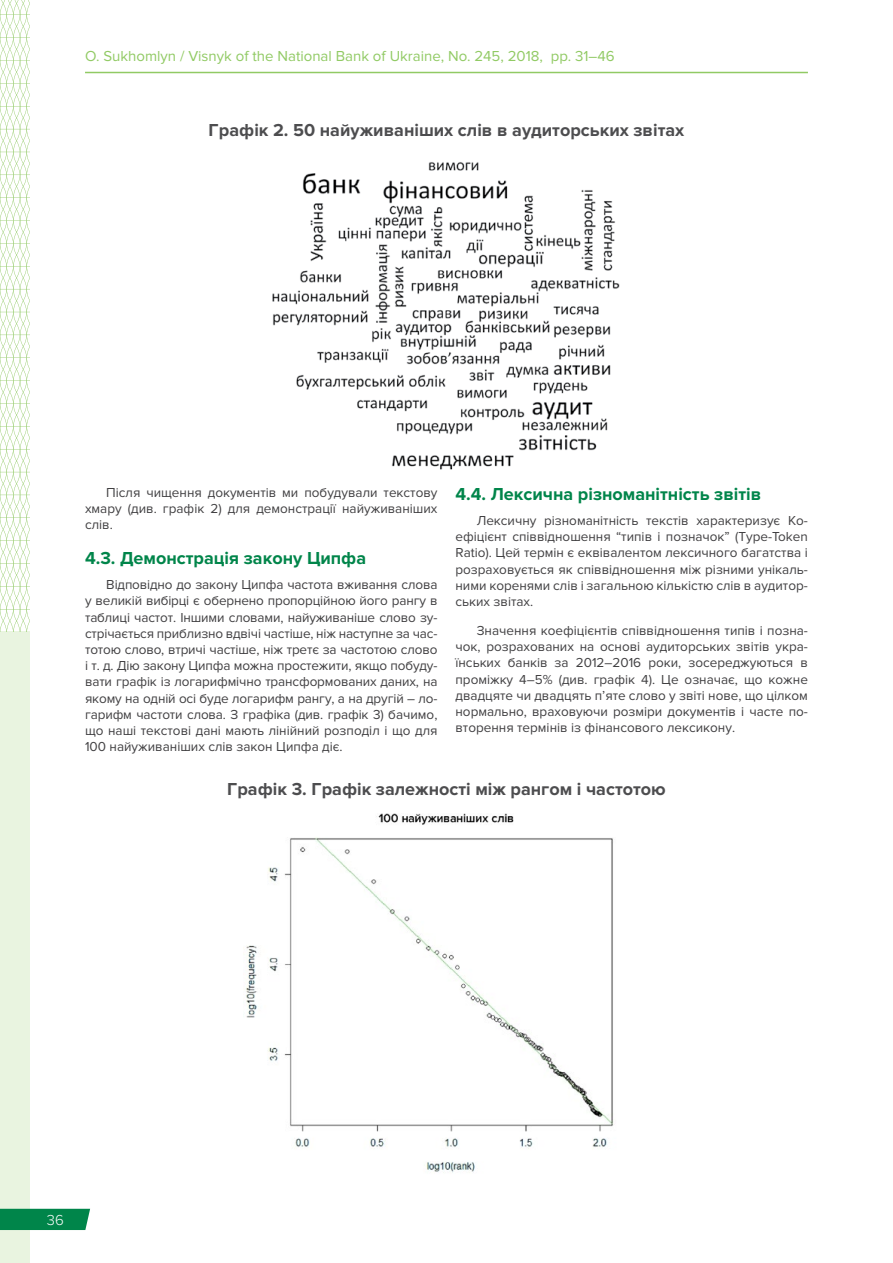
<style>
.page{position:relative;width:893px;height:1263px;background:#fff}
.page>*{position:absolute;margin:0;border:0;box-sizing:border-box;transform-origin:0 0}
.t1{font:700 18px "Proxima Nova";color:#4d4d4f}
.t2{font:700 18px "Proxima Nova";color:#00854a}
.t3{font:15px "Proxima Nova";color:#91ca64}
.t4{font:300 15px "Proxima Nova";color:#fff}
.t5{font:13.5px/16.2px "Proxima Nova";color:#414042;text-align:justify}
</style>
<div class="page">
<svg style="left:0;top:0;width:30px;height:631px"></svg>
<div style="left:0;top:631px;width:30px;height:632px;background:#e9f4e0"></div>
<div style="left:0;top:1209px;width:90px;height:21px;background:#00854a"></div>
<hr style="left:85px;top:72px;width:723px;height:1px;background:#91ca64">
<img style="left:272px;top:162px;width:348px;height:307px">
<img style="left:246px;top:813px;width:368px;height:360px">
<p class="t3" style="left:85px;top:48px;width:531px">O. Sukhomlyn / Visnyk of the National Bank of Ukraine, No. 245, 2018, pp. 31–46</p>
<h1 class="t1" style="left:209px;top:119px;width:477px">Графік 2. 50 найуживаніших слів в аудиторських звітах</h1>
<p class="t5" style="left:85px;top:484px;width:354px;text-indent:21px">Після чищення документів ми побудували текстову хмару (див. графік 2) для демонстрації найуживаніших слів.</p>
<h1 class="t2" style="left:85px;top:548px;width:283px">4.3. Демонстрація закону Ципфа</h1>
<p class="t5" style="left:85px;top:577px;width:354px;text-indent:21px">Відповідно до закону Ципфа частота вживання слова у великій вибірці є обернено пропорційною його рангу в таблиці частот. Іншими словами, найуживаніше слово зу&shy;стрічається приблизно вдвічі частіше, ніж наступне за час&shy;тотою слово, втричі частіше, ніж третє за частотою слово і т. д. Дію закону Ципфа можна простежити, якщо побуду&shy;вати графік із логарифмічно трансформованих даних, на якому на одній осі буде логарифм рангу, а на другій – ло&shy;гарифм частоти слова. З графіка (див. графік 3) бачимо, що наші текстові дані мають лінійний розподіл і що для 100 найуживаніших слів закон Ципфа діє.</p>
<h1 class="t2" style="left:455px;top:484px;width:307px">4.4. Лексична різноманітність звітів</h1>
<p class="t5" style="left:455px;top:513px;width:354px;text-indent:21px">Лексичну різноманітність текстів характеризує Ко&shy;ефіцієнт співвідношення “типів і позначок” (Type-Token Ratio). Цей термін є еквівалентом лексичного багатства і розраховується як співвідношення між різними унікаль&shy;ними коренями слів і загальною кількістю слів в аудитор&shy;ських звітах.</p>
<p class="t5" style="left:455px;top:622px;width:354px;text-indent:21px">Значення коефіцієнтів співвідношення типів і позна&shy;чок, розрахованих на основі аудиторських звітів укра&shy;їнських банків за 2012–2016 роки, зосереджуються в проміжку 4–5% (див. графік 4). Це означає, що кожне двадцяте чи двадцять п’яте слово у звіті нове, що цілком нормально, враховуючи розміри документів і часте по&shy;вторення термінів із фінансового лексикону.</p>
<h1 class="t1" style="left:227px;top:779px;width:440px">Графік 3. Графік залежності між рангом і частотою</h1>
<p class="t4" style="left:47px;top:1211px;width:18px">36</p>
</div>
